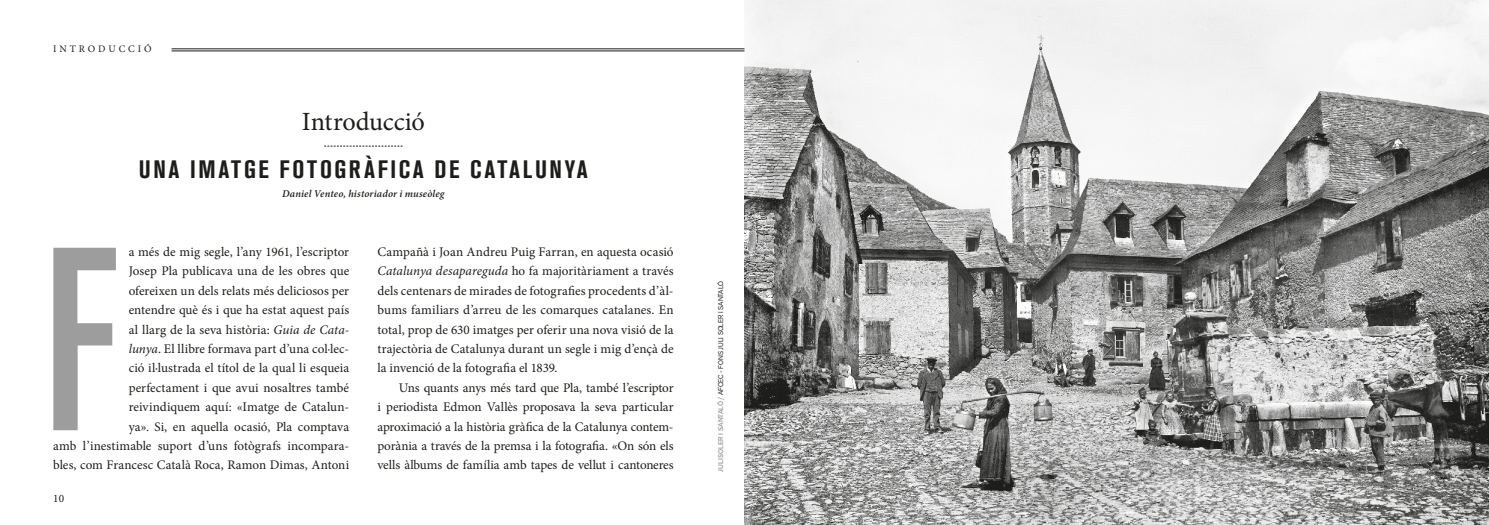
<style>
.page{position:relative;width:1489px;height:525px;background:#fff}
.page>*{position:absolute;margin:0;border:0;box-sizing:border-box;transform-origin:0 0}
.t1{font:500 condensed 258.12px "Akzidenz Grotesk BQ";color:#9d9d9d}
.t2{font:26.25px "Minion Pro";letter-spacing:-.005em;color:#1d1d1b}
.t3{font:700 condensed 25px "Akzidenz Grotesk BQ";letter-spacing:.11em;color:#1d1d1b}
.t4{font:13.12px/19.4px "Minion Pro";color:#1d1d1b;text-align:justify}
.t5{font:11.25px "Minion Pro";color:#1d1d1b}
.t6{font:italic 600 10.38px "Minion Pro";letter-spacing:.015em;color:#1d1d1b}
.t7{font:10px "Minion Pro";letter-spacing:.29em;color:#1d1d1b}
.t8{font:6.88px "Akzid Grtsk Next";color:#1d1d1b}
.s1{font-style:italic}
.s2{font-weight:500;color:#9d9d9d}
</style>
<div class="page">
<img style="left:744px;top:0;width:744px;height:524px">
<svg style="left:324px;top:146px;width:78px;height:1px"></svg>
<hr style="left:171px;top:49px;width:573px;height:1px;background:#1d1d1b">
<hr style="left:171px;top:51px;width:573px;height:1px;background:#1d1d1b">
<p class="t7" style="left:53px;top:42px;width:100px">INTRODUCCIÓ</p>
<h2 class="t2" style="left:302px;top:104px;width:124px">Introducció</h2>
<h3 class="t3" style="left:139px;top:155px;width:450px">UNA IMATGE FOTOGRÀFICA DE CATALUNYA</h3>
<p class="t6" style="left:282px;top:187px;width:164px">Daniel Venteo, historiador i museòleg</p>
<p class="t4" style="left:53px;top:242px;width:297px;text-align:right">a més de mig segle, l’any 1961, l’escriptor<br>Josep Pla publicava una de les obres que<br>ofereixen un dels relats més deliciosos per<br>entendre què és i que ha estat aquest país<br>al llarg de la seva història: <span class="s1">Guia de Cata-<br>lunya</span>. El llibre formava part d’una col·lec-<br>ció il·lustrada el títol de la qual li esqueia<br>perfectament i que avui nosaltres també<br>reivindiquem aquí: «Imatge de Catalun-<br>ya». Si, en aquella ocasió, Pla comptava<br>amb l’inestimable suport d’uns fotògrafs incompara&shy;bles, com Francesc Català Roca, Ramon Dimas, Antoni</p>
<p class="t4" style="left:377px;top:242px;width:297px">Campañà i Joan Andreu Puig Farran, en aquesta ocasió <span class="s1">Catalunya desapareguda</span> ho fa majoritàriament a través dels centenars de mirades de fotografies procedents d’àl&shy;bums familiars d’arreu de les comarques catalanes. En total, prop de 630 imatges per oferir una nova visió de la trajectòria de Catalunya durant un segle i mig d’ençà de la invenció de la fotografia el 1839.</p>
<h1 class="t1" style="left:43px;top:195px;width:77px">F</h1>
<p class="t4" style="left:377px;top:378px;width:297px;text-indent:21px">Uns quants anys més tard que Pla, també l’escriptor i periodista Edmon Vallès proposava la seva particular aproximació a la història gràfica de la Catalunya contem&shy;porània a través de la premsa i la fotografia. «On són els vells àlbums de família amb tapes de vellut i cantoneres</p>
<p class="t5" style="left:53px;top:491px;width:12px">10</p>
<p class="t8" style="left:716px;top:471px;width:192px;rotate:-90deg"><span class="s2">JULISOLER I SANTALÓ /</span> AFCEC - FONS JULI SOLER I SANTALÓ</p>
</div>
